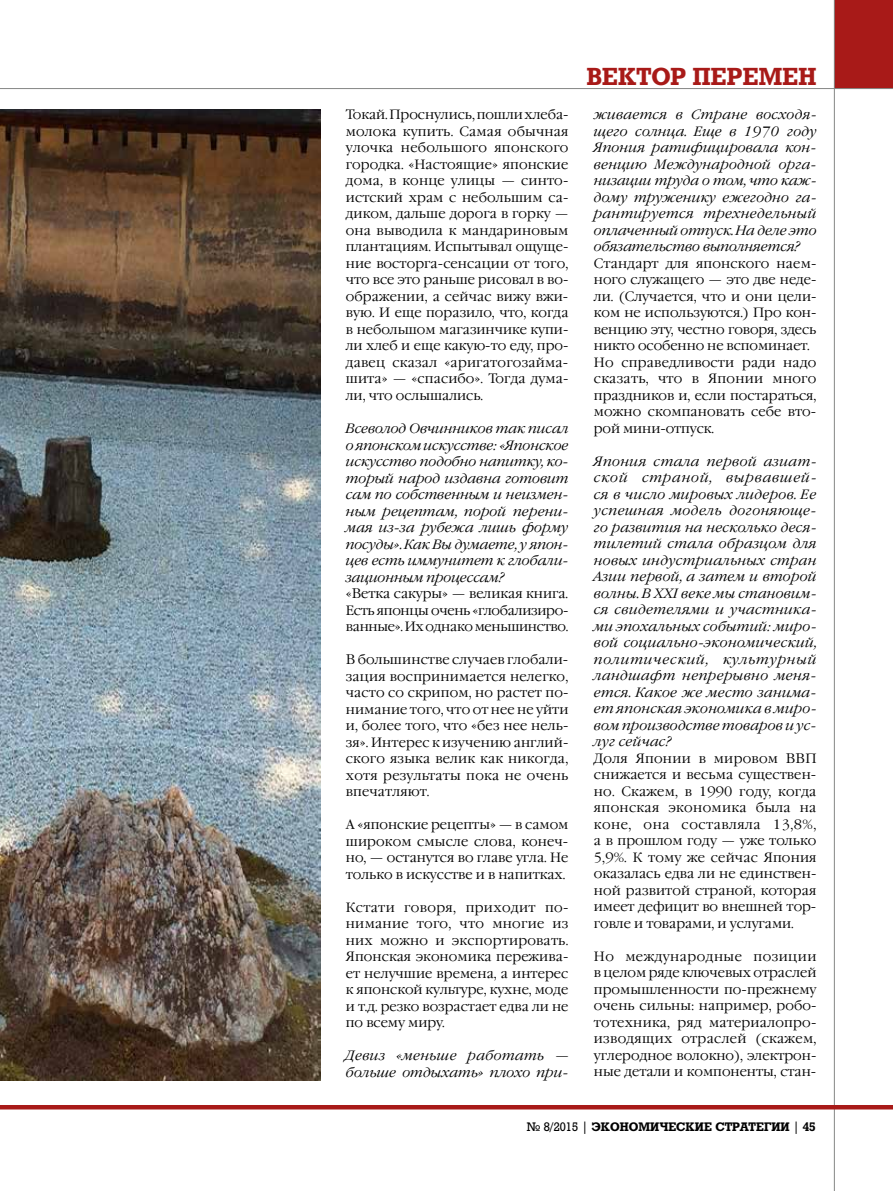
<style>
.page{position:relative;width:893px;height:1191px;background:#fff}
.page>*{position:absolute;margin:0;border:0;box-sizing:border-box;transform-origin:0 0}
.t1{font:700 24px "Rodeo";letter-spacing:.005em;color:#a81a18}
.t2{font:300 13.5px/16.5px "Garamond C";color:#000;text-align:justify}
.t3{font:italic 300 13.5px/16.5px "Garamond C";color:#000;text-align:justify}
.t4{font:700 12px "Rodeo";color:#000}
.s1{font-weight:400}
</style>
<div class="page">
<div style="left:834px;top:0;width:59px;height:89px;background:#a81a18"></div>
<hr style="left:0;top:88px;width:893px;height:1px;background:#868786">
<hr style="left:834px;top:0;width:1px;height:1191px;background:#868786">
<hr style="left:0;top:1105px;width:893px;height:4px;background:#a81a18">
<img style="left:0;top:109px;width:320px;height:971px">
<p class="t2" style="left:346px;top:107px;width:224px">Токай. Проснулись, пошли хлеба&shy;молока купить. Самая обычная улочка небольшого японского городка. «Настоящие» японские дома, в конце улицы — синто&shy;истский храм с небольшим са&shy;диком, дальше дорога в горку — она выводила к мандариновым плантациям. Испытывал ощуще&shy;ние восторга-сенсации от того, что все это раньше рисовал в во&shy;ображении, а сейчас вижу вжи&shy;вую. И еще поразило, что, когда в небольшом магазинчике купи&shy;ли хлеб и еще какую-то еду, про&shy;давец сказал «аригатогозайма&shy;шита» — «спасибо». Тогда дума&shy;ли, что ослышались.</p>
<p class="t3" style="left:346px;top:420px;width:224px">Всеволод Овчинников так писал о японском искусстве: «Японское искусство подобно напитку, ко&shy;торый народ издавна готовит сам по собственным и неизмен&shy;ным рецептам, порой перени&shy;мая из-за рубежа лишь форму посуды». Как Вы думаете, у япон&shy;цев есть иммунитет к глобали&shy;зационным процессам?</p>
<p class="t2" style="left:346px;top:585px;width:224px">«Ветка сакуры» — великая книга.<br>Есть японцы очень «глобализиро&shy;ванные». Их однако меньшинство.</p>
<p class="t2" style="left:346px;top:651px;width:224px">В большинстве случаев глобали&shy;зация воспринимается нелегко, часто со скрипом, но растет по&shy;нимание того, что от нее не уйти и, более того, что «без нее нель&shy;зя». Интерес к изучению англий&shy;ского языка велик как никогда, хотя результаты пока не очень впечатляют.</p>
<p class="t2" style="left:346px;top:816px;width:224px">А «японские рецепты» — в самом широком смысле слова, конеч&shy;но, — останутся во главе угла. Не только в искусстве и в напитках.</p>
<p class="t2" style="left:346px;top:899px;width:224px">Кстати говоря, приходит по&shy;нимание того, что многие из них можно и экспортировать.<br>Японская экономика пережива&shy;ет нелучшие времена, а интерес к японской культуре, кухне, моде и т.д. резко возрастает едва ли не по всему миру.</p>
<p class="t3" style="left:346px;top:1047px;width:224px">Девиз «меньше работать — больше отдыхать» плохо при-</p>
<h1 class="t1" style="left:587px;top:62px;width:231px">ВЕКТОР ПЕРЕМЕН</h1>
<p class="t3" style="left:594px;top:107px;width:224px">живается в Стране восходя&shy;щего солнца. Еще в 1970 году Япония ратифицировала кон&shy;венцию Международной орга&shy;низации труда о том, что каж&shy;дому труженику ежегодно га&shy;рантируется трехнедельный оплаченный отпуск. На деле это обязательство выполняется?</p>
<p class="t2" style="left:594px;top:255px;width:224px;text-align:left">Стандарт для японского наем&shy;ного служащего — это две неде&shy;ли. (Случается, что и они цели&shy;ком не используются.) Про кон&shy;венцию эту, честно говоря, здесь никто особенно не вспоминает.<br>Но справедливости ради надо сказать, что в Японии много праздников и, если постараться, можно скомпановать себе вто&shy;рой мини-отпуск.</p>
<p class="t3" style="left:594px;top:453px;width:224px">Япония стала первой азиат&shy;ской страной, вырвавшей&shy;ся в число мировых лидеров. Ее успешная модель догоняюще&shy;го развития на несколько деся&shy;тилетий стала образцом для новых индустриальных стран Азии первой, а затем и второй волны. В XXI веке мы становим&shy;ся свидетелями и участника&shy;ми эпохальных событий: миро&shy;вой социально-экономический, политический, культурный ландшафт непрерывно меня&shy;ется. Какое же место занима&shy;ет японская экономика в миро&shy;вом производстве товаров и ус&shy;луг сейчас?</p>
<p class="t2" style="left:594px;top:750px;width:224px">Доля Японии в мировом ВВП снижается и весьма существен&shy;но. Скажем, в 1990 году, когда японская экономика была на коне, она составляла 13,8%, а в прошлом году — уже только 5,9%. К тому же сейчас Япония оказалась едва ли не единствен&shy;ной развитой страной, которая имеет дефицит во внешней тор&shy;говле и товарами, и услугами.</p>
<p class="t2" style="left:594px;top:948px;width:224px">Но международные позиции в целом ряде ключевых отраслей промышленности по-прежнему очень сильны: например, робо&shy;тотехника, ряд материалопро&shy;изводящих отраслей (скажем, углеродное волокно), электрон&shy;ные детали и компоненты, стан-</p>
<p class="t4" style="left:527px;top:1119px;width:290px"><span class="s1">№ 8/2015 |</span> ЭКОНОМИЧЕСКИЕ СТРАТЕГИИ <span class="s1">|</span> 45</p>
</div>
